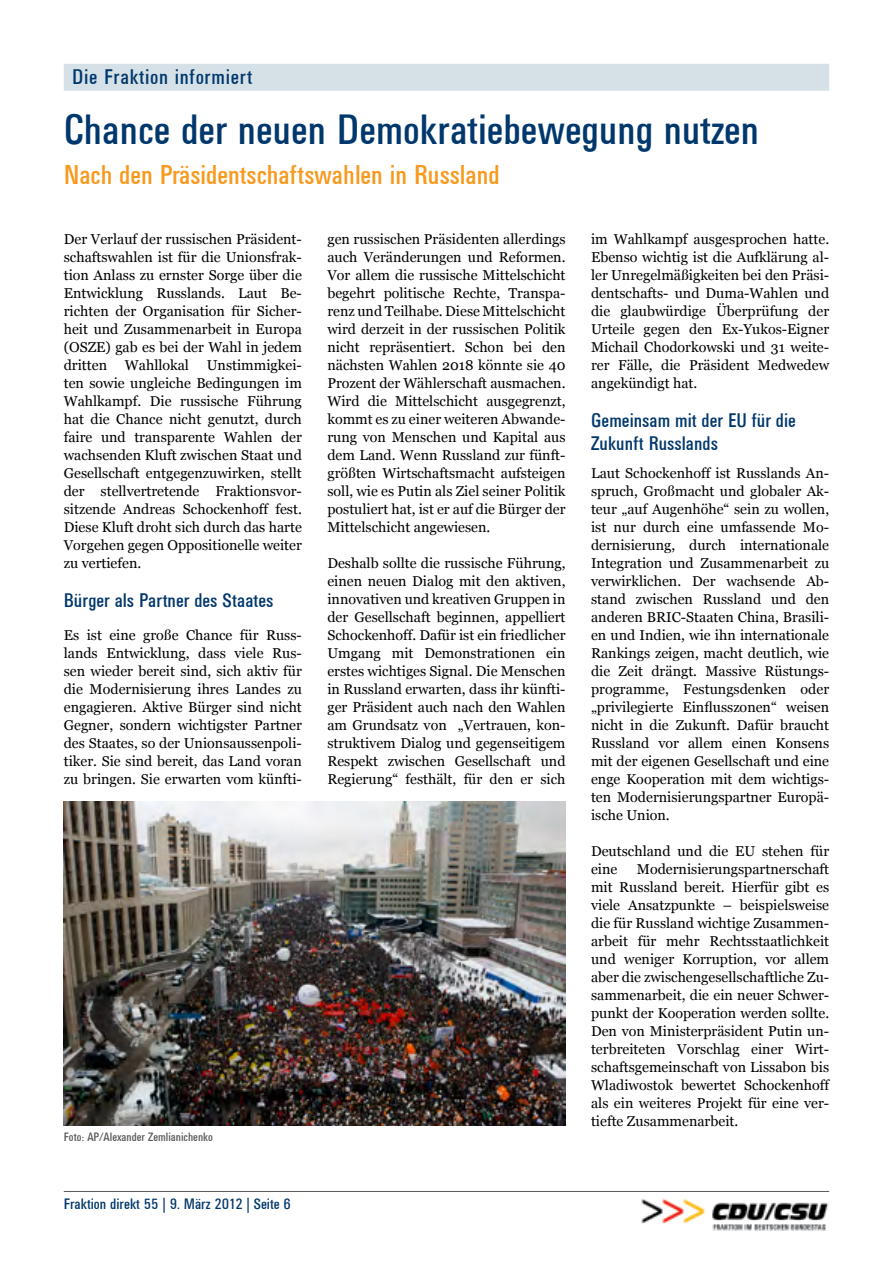
<style>
.page{position:relative;width:893px;height:1263px;background:#fff}
.page>*{position:absolute;margin:0;border:0;box-sizing:border-box;transform-origin:0 0}
.t1{font:42px "Univers Condensed BSK";color:#00376d}
.t2{font:27px "Univers Condensed BSK";color:#f8991d}
.t3{font:21px "Univers Condensed BSK";letter-spacing:.03em;color:#00376d}
.t4{font:19.5px/22.5px "Univers Condensed BSK";color:#00376d}
.t5{font:15px "Univers Condensed BSK";color:#00376d}
.t6{font:14.25px/18px "Georgia";color:#000;text-align:justify}
.t7{font:12px "Univers Condensed BSK";color:#58595b}
</style>
<div class="page">
<img style="left:641px;top:1198px;width:188px;height:33px">
<hr style="left:64px;top:1191px;width:765px;height:1px;background:#58595b">
<div style="left:64px;top:64px;width:765px;height:27px;background:#d6e1e7"></div>
<img style="left:64px;top:802px;width:502px;height:324px">
<h3 class="t3" style="left:72px;top:66px;width:182px">Die Fraktion informiert</h3>
<h1 class="t1" style="left:64px;top:107px;width:697px">Chance der neuen Demokratiebewegung nutzen</h1>
<h2 class="t2" style="left:64px;top:160px;width:438px">Nach den Präsidentschaftswahlen in Russland</h2>
<p class="t6" style="left:64px;top:230px;width:240px">Der Verlauf der russischen Präsident&shy;schaftswahlen ist für die Unionsfrak&shy;tion Anlass zu ernster Sorge über die Entwicklung Russlands. Laut Be&shy;richten der Organisation für Sicher&shy;heit und Zusammenarbeit in Europa (OSZE) gab es bei der Wahl in jedem dritten</p>
<p class="t6" style="left:64px;top:356px;width:240px;text-indent:143px">Unstimmigkei&shy;ten sowie ungleiche Bedingungen im Wahlkampf. Die russische Führung hat die Chance nicht genutzt, durch faire und transparente Wahlen der wachsenden Kluft zwischen Staat und Gesellschaft entgegenzuwirken, stellt der stellvertretende Fraktionsvor&shy;sitzende Andreas Schockenhoff fest.<br>Diese Kluft droht sich durch das harte Vorgehen gegen Oppositionelle weiter zu vertiefen.</p>
<h3 class="t4" style="left:64px;top:590px;width:211px">Bürger als Partner des Staates</h3>
<p class="t6" style="left:64px;top:626px;width:240px">Es ist eine große Chance für Russ&shy;lands Entwicklung, dass viele Rus&shy;sen wieder bereit sind, sich aktiv für die Modernisierung ihres Landes zu engagieren. Aktive Bürger sind nicht Gegner, sondern wichtigster Partner des Staates, so der Unionsaussenpoli&shy;tiker. Sie sind bereit, das Land voran zu bringen. Sie erwarten vom künfti-</p>
<p class="t6" style="left:125px;top:356px;width:66px">Wahllokal</p>
<p class="t7" style="left:64px;top:1130px;width:151px">Foto: AP/Alexander Zemlianichenko</p>
<p class="t5" style="left:64px;top:1196px;width:229px">Fraktion direkt 55 | 9. März 2012 | Seite 6</p>
<p class="t6" style="left:327px;top:230px;width:240px">gen russischen Präsidenten allerdings auch Veränderungen und Reformen.<br>Vor allem die russische Mittelschicht begehrt politische Rechte, Transpa&shy;renz und Teilhabe. Diese Mittelschicht wird derzeit in der russischen Politik nicht repräsentiert. Schon bei den nächsten Wahlen 2018 könnte sie 40<br>Prozent der Wählerschaft ausmachen.<br>Wird die Mittelschicht ausgegrenzt, kommt es zu einer weiteren Abwande&shy;rung von Menschen und Kapital aus dem Land. Wenn Russland zur fünft&shy;größten Wirtschaftsmacht aufsteigen soll, wie es Putin als Ziel seiner Politik postuliert hat, ist er auf die Bürger der Mittelschicht angewiesen.</p>
<p class="t6" style="left:327px;top:554px;width:240px">Deshalb sollte die russische Führung, einen neuen Dialog mit den aktiven, innovativen und kreativen Gruppen in der Gesellschaft beginnen, appelliert Schockenhoff. Dafür ist ein friedlicher Umgang mit Demonstrationen ein erstes wichtiges Signal. Die Menschen in Russland erwarten, dass ihr künfti&shy;ger Präsident auch nach den Wahlen am Grundsatz von „Vertrauen, kon&shy;struktivem Dialog und gegenseitigem Respekt zwischen Gesellschaft und Regierung“ festhält, für den er sich</p>
<p class="t6" style="left:591px;top:230px;width:240px">im Wahlkampf ausgesprochen hatte.<br>Ebenso wichtig ist die Aufklärung al&shy;ler Unregelmäßigkeiten bei den Präsi&shy;dentschafts- und Duma-Wahlen und die glaubwürdige Überprüfung der Urteile gegen den Ex-Yukos-Eigner Michail Chodorkowski und 31 weite&shy;rer Fälle, die Präsident Medwedew angekündigt hat.</p>
<h3 class="t4" style="left:591px;top:410px;width:206px">Gemeinsam mit der EU für die<br>Zukunft Russlands</h3>
<p class="t6" style="left:591px;top:464px;width:240px">Laut Schockenhoff ist Russlands An&shy;spruch, Großmacht und globaler Ak&shy;teur „auf Augenhöhe“ sein zu wollen, ist nur durch eine umfassende Mo&shy;dernisierung, durch internationale Integration und Zusammenarbeit zu verwirklichen. Der wachsende Ab&shy;stand zwischen Russland und den anderen BRIC-Staaten China, Brasili&shy;en und Indien, wie ihn internationale Rankings zeigen, macht deutlich, wie die Zeit drängt. Massive Rüstungs&shy;programme, Festungsdenken oder „privilegierte Einflusszonen“ weisen nicht in die Zukunft. Dafür braucht Russland vor allem einen Konsens mit der eigenen Gesellschaft und eine enge Kooperation mit dem wichtigs&shy;ten Modernisierungspartner Europä&shy;ische Union.</p>
<p class="t6" style="left:591px;top:842px;width:240px">Deutschland und die EU stehen für eine</p>
<p class="t6" style="left:591px;top:860px;width:240px;text-indent:46px">Modernisierungspartnerschaft mit Russland bereit. Hierfür gibt es viele Ansatzpunkte – beispielsweise die für Russland wichtige Zusammen&shy;arbeit für mehr Rechtsstaatlichkeit und weniger Korruption, vor allem aber die zwischengesellschaftliche Zu&shy;sammenarbeit, die ein neuer Schwer&shy;punkt der Kooperation werden sollte.<br>Den von Ministerpräsident Putin un&shy;terbreiteten Vorschlag einer Wirt&shy;schaftsgemeinschaft von Lissabon bis Wladiwostok bewertet Schockenhoff als ein weiteres Projekt für eine ver&shy;tiefte Zusammenarbeit.</p>
</div>
